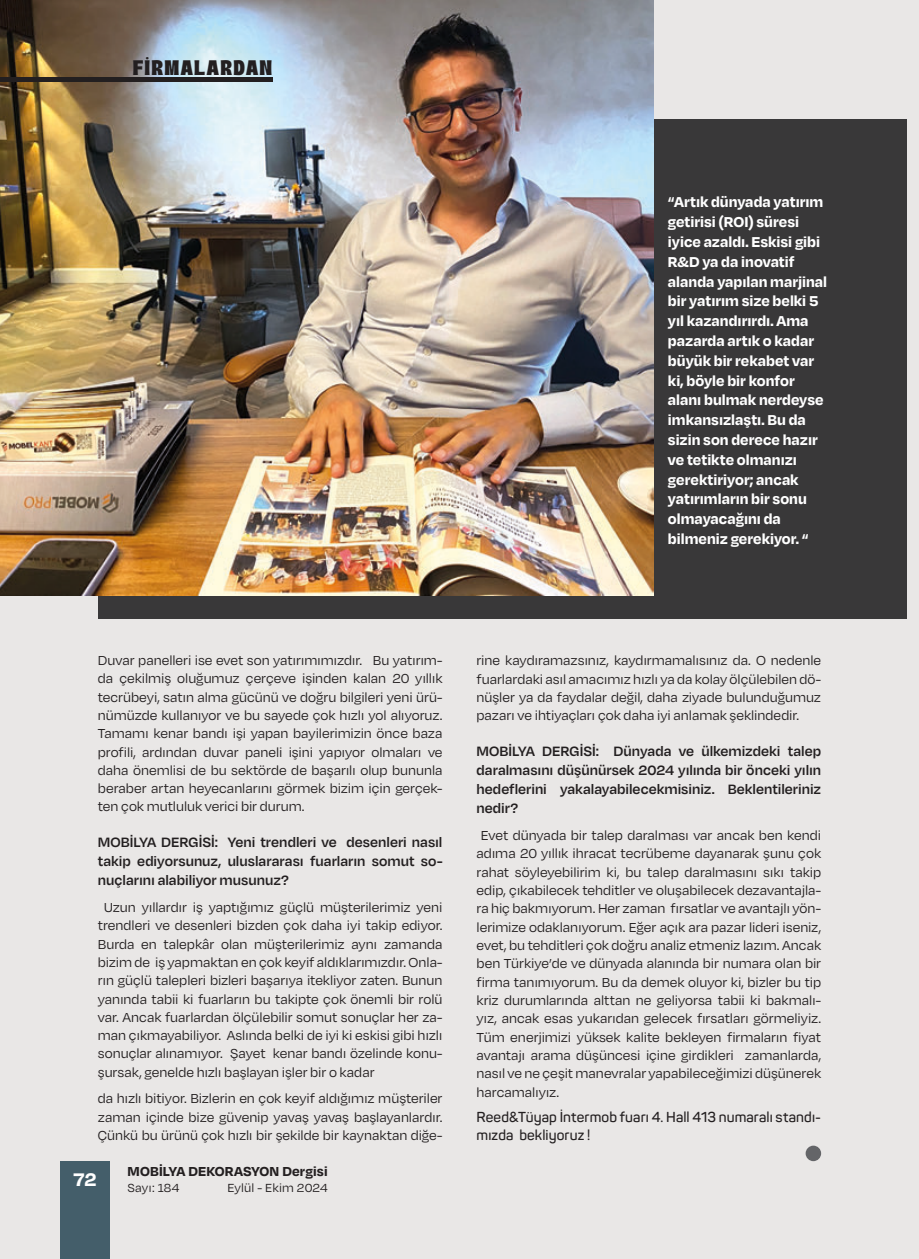
<style>
.page{position:relative;width:919px;height:1259px;background:#fff}
.page>*{position:absolute;margin:0;border:0;box-sizing:border-box;transform-origin:0 0}
.t1{font:semi-expanded 21px "Boughy";letter-spacing:.055em;color:#231f20}
.t2{font:700 21px "Degular";color:#fff}
.Spot_Mobilya{font:700 16.5px/19.8px "Degular";color:#fff}
.röportaj_soru_mob{font:600 15.6px/19px "Degular";color:#231f20;text-align:justify}
.Metin_Mobilya{font:15px/18.3px "Degular";color:#231f20;text-align:justify}
.t3{font:700 15px "Degular";letter-spacing:.01em;color:#231f20}
.Kutu_Metin_Mobilya{font:600 14.25px/17.4px "Panton";letter-spacing:.01em;color:#231f20}
.t4{font:13.5px "Degular";letter-spacing:.01em;color:#231f20}
</style>
<div class="page">
<div style="left:0;top:0;width:918px;height:1259px;background:#e9e7e6"></div>
<div style="left:98px;top:119px;width:808px;height:499px;background:#393839"></div>
<img style="left:0;top:0;width:653px;height:596px">
<div style="left:0;top:77px;width:272px;height:5px;background:#231f20"></div>
<div style="left:60px;top:1161px;width:50px;height:98px;background:#445e6a"></div>
<div style="left:805px;top:1145px;width:16px;height:16px;background:#646568;border-radius:50%"></div>
<p class="t1" style="left:133px;top:57px;width:141px">FİRMALARDAN</p>
<p class="Spot_Mobilya" style="left:668px;top:191px;width:161px">“Artık dünyada yatırım getirisi (ROI) süresi iyice azaldı. Eskisi gibi<br>R&amp;D ya da inovatif alanda yapılan marjinal bir yatırım size belki 5 yıl kazandırırdı. Ama pazarda artık o kadar büyük bir rekabet var ki, böyle bir konfor alanı bulmak nerdeyse imkansızlaştı. Bu da sizin son derece hazır ve tetikte olmanızı gerektiriyor; ancak yatırımların bir sonu olmayacağını da bilmeniz gerekiyor. “</p>
<p class="Metin_Mobilya" style="left:98px;top:651px;width:346px">Duvar panelleri ise evet son yatırımımızdır. Bu yatırım&shy;da çekilmiş oluğumuz çerçeve işinden kalan 20 yıllık tecrübeyi, satın alma gücünü ve doğru bilgileri yeni ürü&shy;nümüzde kullanıyor ve bu sayede çok hızlı yol alıyoruz.<br>Tamamı kenar bandı işi yapan bayilerimizin önce baza profili, ardından duvar paneli işini yapıyor olmaları ve daha önemlisi de bu sektörde de başarılı olup bununla beraber artan heyecanlarını görmek bizim için gerçek&shy;ten çok mutluluk verici bir durum.</p>
<p class="röportaj_soru_mob" style="left:98px;top:832px;width:346px">MOBİLYA DERGİSİ: Yeni trendleri ve desenleri nasıl takip ediyorsunuz, uluslararası fuarların somut so&shy;nuçlarını alabiliyor musunuz?</p>
<p class="Metin_Mobilya" style="left:98px;top:897px;width:346px;text-indent:6px">Uzun yıllardır iş yaptığımız güçlü müşterilerimiz yeni trendleri ve desenleri bizden çok daha iyi takip ediyor.<br>Burda en talepkâr olan müşterilerimiz aynı zamanda bizim de iş yapmaktan en çok keyif aldıklarımızdır. Onla&shy;rın güçlü talepleri bizleri başarıya itekliyor zaten. Bunun yanında tabii ki fuarların bu takipte çok önemli bir rolü var. Ancak fuarlardan ölçülebilir somut sonuçlar her za&shy;man çıkmayabiliyor. Aslında belki de iyi ki eskisi gibi hızlı sonuçlar alınamıyor. Şayet kenar bandı özelinde konu&shy;şursak, genelde hızlı başlayan işler bir o kadar</p>
<p class="Metin_Mobilya" style="left:98px;top:1089px;width:346px">da hızlı bitiyor. Bizlerin en çok keyif aldığımız müşteriler zaman içinde bize güvenip yavaş yavaş başlayanlardır.<br>Çünkü bu ürünü çok hızlı bir şekilde bir kaynaktan diğe-</p>
<p class="t2" style="left:74px;top:1166px;width:24px">72</p>
<p class="t3" style="left:128px;top:1161px;width:201px">MOBİLYA DEKORASYON Dergisi</p>
<p class="t4" style="left:128px;top:1179px;width:53px">Sayı: 184</p>
<p class="t4" style="left:227px;top:1179px;width:101px">Eylül - Ekim 2024</p>
<p class="Metin_Mobilya" style="left:476px;top:651px;width:346px">rine kaydıramazsınız, kaydırmamalısınız da. O nedenle fuarlardaki asıl amacımız hızlı ya da kolay ölçülebilen dö&shy;nüşler ya da faydalar değil, daha ziyade bulunduğumuz pazarı ve ihtiyaçları çok daha iyi anlamak şeklindedir.</p>
<p class="röportaj_soru_mob" style="left:476px;top:741px;width:346px">MOBİLYA DERGİSİ: Dünyada ve ülkemizdeki talep daralmasını düşünürsek 2024 yılında bir önceki yılın hedeflerini yakalayabilecekmisiniz. Beklentileriniz nedir?</p>
<p class="Metin_Mobilya" style="left:476px;top:825px;width:346px">Evet dünyada bir talep daralması var ancak ben kendi adıma 20 yıllık ihracat tecrübeme dayanarak şunu çok rahat söyleyebilirim ki, bu talep daralmasını sıkı takip edip, çıkabilecek tehditler ve oluşabilecek dezavantajla&shy;ra hiç bakmıyorum. Her zaman fırsatlar ve avantajlı yön&shy;lerimize odaklanıyorum. Eğer açık ara pazar lideri iseniz, evet, bu tehditleri çok doğru analiz etmeniz lazım. Ancak ben Türkiye’de ve dünyada alanında bir numara olan bir firma tanımıyorum. Bu da demek oluyor ki, bizler bu tip kriz durumlarında alttan ne geliyorsa tabii ki bakmalı&shy;yız, ancak esas yukarıdan gelecek fırsatları görmeliyiz.<br>Tüm enerjimizi yüksek kalite bekleyen firmaların fiyat avantajı arama düşüncesi içine girdikleri zamanlarda, nasıl ve ne çeşit manevralar yapabileceğimizi düşünerek harcamalıyız.</p>
<p class="Kutu_Metin_Mobilya" style="left:476px;top:1108px;width:346px">Reed&amp;Tüyap İntermob fuarı 4. Hall 413 numaralı standı&shy;mızda bekliyoruz !</p>
</div>
